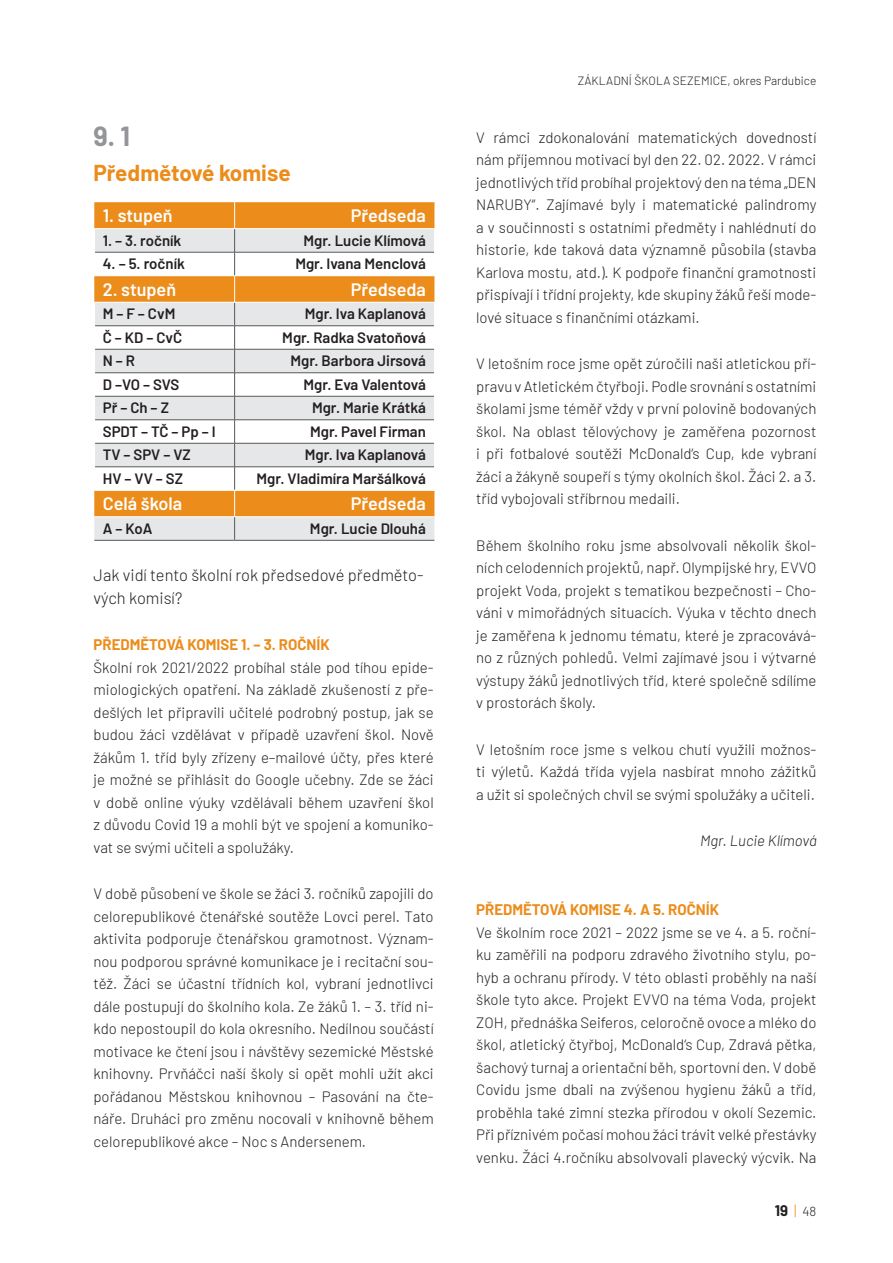
<style>
.page{position:relative;width:893px;height:1263px;background:#fff}
.page>*{position:absolute;margin:0;border:0;box-sizing:border-box;transform-origin:0 0}
.t1{font:700 27px "Barlow";color:#939598}
.t2{font:700 22.5px "Barlow";color:#eb8c1b}
.t3{font:600 18px "Barlow";color:#fff}
.t4{font:300 16.5px/22.5px "Barlow";color:#231f20}
.t5{font:300 15px/22.5px "Barlow";color:#231f20;text-align:justify}
.t6{font:600 15px "Barlow";color:#231f20}
.t7{font:700 15px "Barlow";color:#eb8c1b}
.t8{font:italic 300 15px "Barlow";color:#231f20}
.t9{font:700 15px "Barlow";color:#231f20}
.t10{font:300 12px "Barlow";color:#231f20}
.s1{font-weight:300;color:#eb8c1b}
.s2{font-weight:300;font-size:13.2px}
</style>
<div class="page">
<div style="left:94px;top:202px;width:340px;height:26px;background:#eb8c1b"></div>
<svg style="left:94px;top:229px;width:340px;height:311px;background:#e6c69f"></svg>
<svg style="left:94px;top:253px;width:340px;height:237px"></svg>
<svg style="left:94px;top:229px;width:1px;height:46px"></svg>
<hr style="left:94px;top:275px;width:141px;height:1px;background:#fff">
<hr style="left:235px;top:275px;width:200px;height:1px;background:#fff">
<hr style="left:95px;top:252px;width:140px;height:1px;background:#57585a">
<hr style="left:235px;top:252px;width:199px;height:1px;background:#57585a">
<hr style="left:95px;top:325px;width:140px;height:1px;background:#57585a">
<hr style="left:235px;top:325px;width:199px;height:1px;background:#57585a">
<hr style="left:95px;top:349px;width:140px;height:1px;background:#57585a">
<hr style="left:235px;top:349px;width:199px;height:1px;background:#57585a">
<hr style="left:95px;top:372px;width:140px;height:1px;background:#57585a">
<hr style="left:235px;top:372px;width:199px;height:1px;background:#57585a">
<hr style="left:95px;top:396px;width:140px;height:1px;background:#57585a">
<hr style="left:235px;top:396px;width:199px;height:1px;background:#57585a">
<hr style="left:95px;top:419px;width:140px;height:1px;background:#57585a">
<hr style="left:235px;top:419px;width:199px;height:1px;background:#57585a">
<hr style="left:95px;top:443px;width:140px;height:1px;background:#57585a">
<hr style="left:235px;top:443px;width:199px;height:1px;background:#57585a">
<hr style="left:95px;top:466px;width:140px;height:1px;background:#57585a">
<hr style="left:235px;top:466px;width:199px;height:1px;background:#57585a">
<svg style="left:94px;top:303px;width:1px;height:187px"></svg>
<hr style="left:94px;top:302px;width:141px;height:1px;background:#fff">
<hr style="left:235px;top:302px;width:200px;height:1px;background:#fff">
<hr style="left:94px;top:490px;width:141px;height:1px;background:#fff">
<hr style="left:235px;top:490px;width:200px;height:1px;background:#fff">
<hr style="left:94px;top:516px;width:141px;height:1px;background:#fff">
<hr style="left:235px;top:516px;width:199px;height:1px;background:#fff">
<hr style="left:94px;top:540px;width:141px;height:1px;background:#57585a">
<hr style="left:235px;top:540px;width:199px;height:1px;background:#57585a">
<svg style="left:234px;top:202px;width:1px;height:338px"></svg>
<h1 class="t1" style="left:94px;top:116px;width:38px">9. 1</h1>
<h2 class="t2" style="left:94px;top:156px;width:199px">Předmětové komise</h2>
<p class="t3" style="left:103px;top:203px;width:71px">1. stupeň</p>
<p class="t3" style="left:351px;top:203px;width:77px">Předseda</p>
<p class="t6" style="left:103px;top:229px;width:80px">1. – 3. ročník</p>
<p class="t6" style="left:304px;top:229px;width:124px">Mgr. Lucie Klímová</p>
<p class="t6" style="left:103px;top:253px;width:84px">4. – 5. ročník</p>
<p class="t6" style="left:295px;top:253px;width:132px">Mgr. Ivana Menclová</p>
<p class="t3" style="left:103px;top:276px;width:75px">2. stupeň</p>
<p class="t3" style="left:351px;top:276px;width:77px">Předseda</p>
<p class="t6" style="left:103px;top:303px;width:74px">M – F – CvM</p>
<p class="t6" style="left:305px;top:303px;width:123px">Mgr. Iva Kaplanová</p>
<p class="t6" style="left:103px;top:326px;width:81px">Č – KD – CvČ</p>
<p class="t6" style="left:282px;top:326px;width:145px">Mgr. Radka Svatoňová</p>
<p class="t6" style="left:103px;top:350px;width:34px">N – R</p>
<p class="t6" style="left:291px;top:350px;width:137px">Mgr. Barbora Jirsová</p>
<p class="t6" style="left:103px;top:373px;width:78px">D –VO – SVS</p>
<p class="t6" style="left:303px;top:373px;width:124px">Mgr. Eva Valentová</p>
<p class="t6" style="left:103px;top:397px;width:68px">Př – Ch – Z</p>
<p class="t6" style="left:312px;top:397px;width:115px">Mgr. Marie Krátká</p>
<p class="t6" style="left:103px;top:420px;width:115px">SPDT – TČ – Pp – I</p>
<p class="t6" style="left:310px;top:420px;width:117px">Mgr. Pavel Firman</p>
<p class="t6" style="left:103px;top:444px;width:90px">TV – SPV – VZ</p>
<p class="t6" style="left:305px;top:444px;width:123px">Mgr. Iva Kaplanová</p>
<p class="t6" style="left:103px;top:467px;width:82px">HV – VV – SZ</p>
<p class="t6" style="left:256px;top:467px;width:171px">Mgr. Vladimíra Maršálková</p>
<p class="t3" style="left:103px;top:491px;width:81px">Celá škola</p>
<p class="t3" style="left:351px;top:491px;width:77px">Předseda</p>
<p class="t6" style="left:103px;top:517px;width:51px">A – KoA</p>
<p class="t6" style="left:310px;top:517px;width:118px">Mgr. Lucie Dlouhá</p>
<p class="t4" style="left:94px;top:563px;width:331px">Jak vidí tento školní rok předsedové předměto&shy;vých komisí?</p>
<p class="t7" style="left:94px;top:634px;width:238px">PŘEDMĚTOVÁ KOMISE 1. – 3. ROČNÍK</p>
<p class="t5" style="left:94px;top:655px;width:342px">Školní rok 2021/2022 probíhal stále pod tíhou epide&shy;miologických opatření. Na základě zkušeností z pře&shy;dešlých let připravili učitelé podrobný postup, jak se budou žáci vzdělávat v případě uzavření škol. Nově žákům 1. tříd byly zřízeny e–mailové účty, přes které je možné se přihlásit do Google učebny. Zde se žáci v době online výuky vzdělávali během uzavření škol z důvodu Covid 19 a mohli být ve spojení a komuniko&shy;vat se svými učiteli a spolužáky.</p>
<p class="t5" style="left:94px;top:882px;width:342px">V době působení ve škole se žáci 3. ročníků zapojili do celorepublikové čtenářské soutěže Lovci perel. Tato aktivita podporuje čtenářskou gramotnost. Význam&shy;nou podporou správné komunikace je i recitační sou&shy;těž. Žáci se účastní třídních kol, vybraní jednotlivci dále postupují do školního kola. Ze žáků 1. – 3. tříd ni&shy;kdo nepostoupil do kola okresního. Nedílnou součástí motivace ke čtení jsou i návštěvy sezemické Městské knihovny. Prvňáčci naší školy si opět mohli užít akci pořádanou Městskou knihovnou – Pasování na čte&shy;náře. Druháci pro změnu nocovali v knihovně během celorepublikové akce – Noc s Andersenem.</p>
<p class="t10" style="left:578px;top:72px;width:240px">ZÁKLADNÍ ŠKOLA SEZEMICE, okres Pardubice</p>
<p class="t5" style="left:476px;top:125px;width:342px">V rámci zdokonalování matematických dovedností nám příjemnou motivací byl den 22. 02. 2022. V rámci jednotlivých tříd probíhal projektový den na téma „DEN NARUBY“. Zajímavé byly i matematické palindromy a v součinnosti s ostatními předměty i nahlédnutí do historie, kde taková data významně působila (stavba Karlova mostu, atd.). K podpoře finanční gramotnosti přispívají i třídní projekty, kde skupiny žáků řeší mode&shy;lové situace s finančními otázkami.</p>
<p class="t5" style="left:476px;top:351px;width:342px">V letošním roce jsme opět zúročili naši atletickou pří&shy;pravu v Atletickém čtyřboji. Podle srovnání s ostatními školami jsme téměř vždy v první polovině bodovaných škol. Na oblast tělovýchovy je zaměřena pozornost i při fotbalové soutěži McDonald‘s Cup, kde vybraní žáci a žákyně soupeří s týmy okolních škol. Žáci 2. a 3. tříd vybojovali stříbrnou medaili.</p>
<p class="t5" style="left:476px;top:533px;width:342px">Během školního roku jsme absolvovali několik škol&shy;ních celodenních projektů, např. Olympijské hry, EVVO projekt Voda, projekt s tematikou bezpečnosti – Cho&shy;váni v mimořádných situacích. Výuka v těchto dnech je zaměřena k jednomu tématu, které je zpracovává&shy;no z různých pohledů. Velmi zajímavé jsou i výtvarné výstupy žáků jednotlivých tříd, které společně sdílíme v prostorách školy.</p>
<p class="t5" style="left:476px;top:737px;width:342px">V letošním roce jsme s velkou chutí využili možnos&shy;ti výletů. Každá třída vyjela nasbírat mnoho zážitků a užit si společných chvil se svými spolužáky a učiteli.</p>
<p class="t8" style="left:700px;top:830px;width:118px">Mgr. Lucie Klímová</p>
<p class="t7" style="left:476px;top:899px;width:244px">PŘEDMĚTOVÁ KOMISE 4. A 5. ROČNÍK</p>
<p class="t5" style="left:476px;top:920px;width:342px">Ve školním roce 2021 – 2022 jsme se ve 4. a 5. roční&shy;ku zaměřili na podporu zdravého životního stylu, po&shy;hyb a ochranu přírody. V této oblasti proběhly na naší škole tyto akce. Projekt EVVO na téma Voda, projekt ZOH, přednáška Seiferos, celoročně ovoce a mléko do škol, atletický čtyřboj, McDonald‘s Cup, Zdravá pětka, šachový turnaj a orientační běh, sportovní den. V době Covidu jsme dbali na zvýšenou hygienu žáků a tříd, proběhla také zimní stezka přírodou v okolí Sezemic.<br>Při příznivém počasí mohou žáci trávit velké přestávky venku. Žáci 4.ročníku absolvovali plavecký výcvik. Na</p>
<p class="t9" style="left:775px;top:1200px;width:43px">19 <span class="s1">|</span> <span class="s2">48</span></p>
</div>
